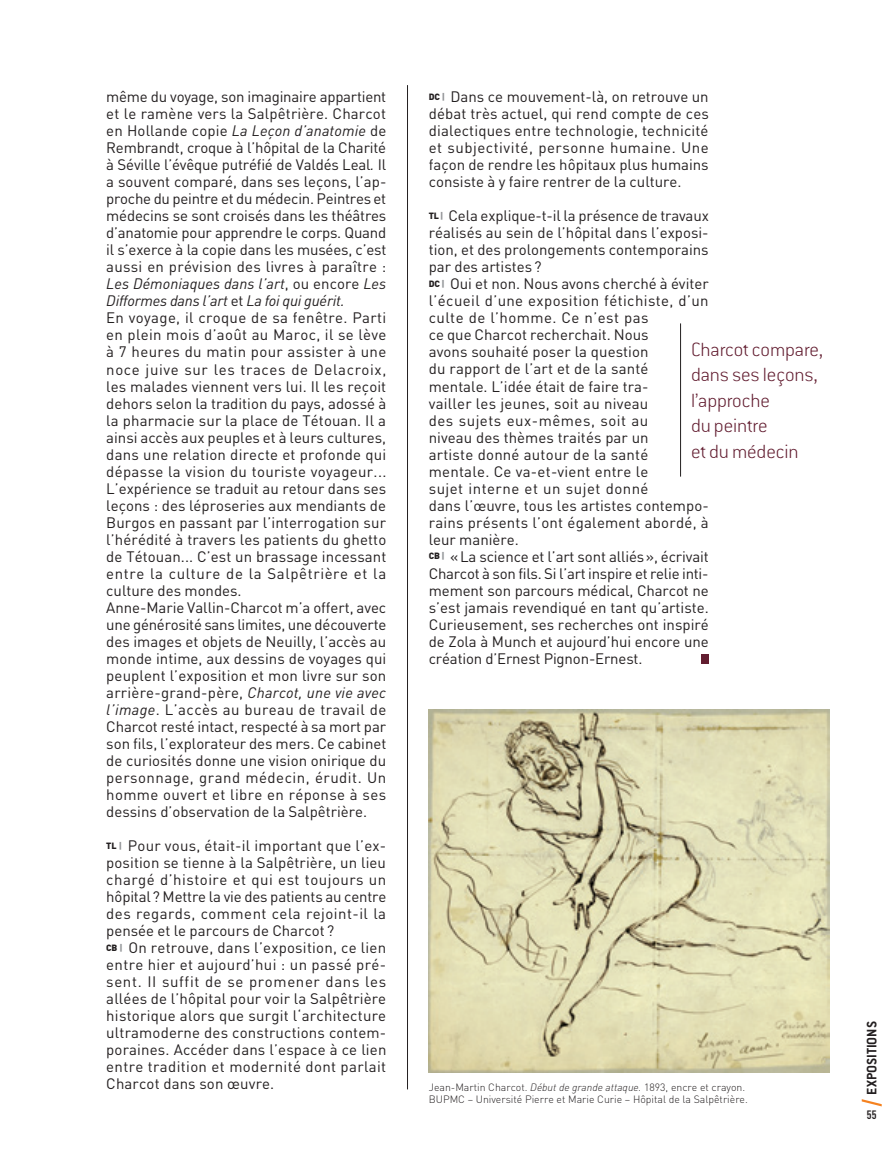
<style>
.page{position:relative;width:893px;height:1149px;background:#fff}
.page>*{position:absolute;margin:0;border:0;box-sizing:border-box;transform-origin:0 0}
.t1{font:200 21px/25.5px "Conduit ITC";letter-spacing:-.005em;color:#621d30}
.t2{font:15px/17px "DIN";letter-spacing:.005em;color:#231f20}
.t3{font:700 15px "Conduit ITC";color:#231f20}
.t4{font:700 12px "DIN Cond";color:#231f20}
.t5{font:300 10.5px/12.6px "DIN";color:#231f20}
.s1{font-style:italic}
.s2{font-weight:900;font-size:9px}
.s3{font-weight:900;font-size:9px;color:#939598}
</style>
<div class="page">
<svg style="left:862px;top:1099px;width:20px;height:7px"></svg>
<hr style="left:407px;top:85px;width:1px;height:1004px;background:#231f20">
<div style="left:701px;top:654px;width:8px;height:9px;background:#621d30"></div>
<hr style="left:680px;top:323px;width:1px;height:153px;background:#231f20">
<img style="left:429px;top:709px;width:400px;height:362px">
<p class="t2" style="left:106px;top:88px;width:282px">même du voyage, son imaginaire appartient et le ramène vers la Salpêtrière. Charcot en Hollande copie <span class="s1">La Leçon d’anatomie</span> de Rembrandt, croque à l’hôpital de la Charité à Séville l’évêque putréfié de Valdés Leal<span class="s1">.</span> Il a souvent comparé, dans ses leçons, l’ap&shy;proche du peintre et du médecin. Peintres et médecins se sont croisés dans les théâtres d’anatomie pour apprendre le corps. Quand il s’exerce à la copie dans les musées, c’est aussi en prévision des livres à paraître :<br><span class="s1">Les Démoniaques dans l’art</span>, ou encore <span class="s1">Les Difformes dans l’art</span> et <span class="s1">La foi qui guérit.<br></span>En voyage, il croque de sa fenêtre. Parti en plein mois d’août au Maroc, il se lève à 7 heures du matin pour assister à une noce juive sur les traces de Delacroix, les malades viennent vers lui. Il les reçoit dehors selon la tradition du pays, adossé à la pharmacie sur la place de Tétouan. Il a ainsi accès aux peuples et à leurs cultures, dans une relation directe et profonde qui dépasse la vision du touriste voyageur...<br>L’expérience se traduit au retour dans ses leçons : des léproseries aux mendiants de Burgos en passant par l’interrogation sur l’hérédité à travers les patients du ghetto de Tétouan... C’est un brassage incessant entre la culture de la Salpêtrière et la culture des mondes.<br>Anne-Marie Vallin-Charcot m’a offert, avec une générosité sans limites, une découverte des images et objets de Neuilly, l’accès au monde intime, aux dessins de voyages qui peuplent l’exposition et mon livre sur son arrière-grand-père, <span class="s1">Charcot, une vie avec l’image</span>. L’accès au bureau de travail de Charcot resté intact, respecté à sa mort par son fils, l’explorateur des mers. Ce cabinet de curiosités donne une vision onirique du personnage, grand médecin, érudit. Un homme ouvert et libre en réponse à ses dessins d’observation de la Salpêtrière.</p>
<p class="t2" style="left:106px;top:836px;width:282px"><span class="s2">TL</span> <span class="s3">|</span> Pour vous, était-il important que l’ex&shy;position se tienne à la Salpêtrière, un lieu chargé d’histoire et qui est toujours un hôpital? Mettre la vie des patients au centre des regards, comment cela rejoint-il la pensée et le parcours de Charcot ?<br><span class="s2">CB</span> <span class="s3">|</span> On retrouve, dans l’exposition, ce lien entre hier et aujourd’hui : un passé pré&shy;sent. II suffit de se promener dans les allées de l’hôpital pour voir la Salpêtrière historique alors que surgit l‘architecture ultramoderne des constructions contem&shy;poraines. Accéder dans l’espace à ce lien entre tradition et modernité dont parlait Charcot dans son œuvre.</p>
<p class="t2" style="left:429px;top:88px;width:282px;text-align:justify"><span class="s2">DC</span> <span class="s3">|</span> Dans ce mouvement-là, on retrouve un débat très actuel, qui rend compte de ces dialectiques entre technologie, technicité et subjectivité, personne humaine. Une façon de rendre les hôpitaux plus humains consiste à y faire rentrer de la culture.</p>
<p class="t2" style="left:429px;top:207px;width:282px"><span class="s2">TL</span> <span class="s3">|</span> Cela explique-t-il la présence de travaux réalisés au sein de l’hôpital dans l’exposi&shy;tion, et des prolongements contemporains par des artistes ?<br><span class="s2">DC</span> <span class="s3">|</span> Oui et non. Nous avons cherché à éviter l’écueil d’une exposition fétichiste, d’un culte de l’homme. Ce n’est pas<br>ce que Charcot recherchait. Nous<br>avons souhaité poser la question<br>du rapport de l’art et de la santé mentale. L’idée était de faire tra-<br>vailler les jeunes, soit au niveau<br>des sujets eux-mêmes, soit au<br>niveau des thèmes traités par un<br>artiste donné autour de la santé mentale. Ce va-et-vient entre le<br>sujet interne et un sujet donné<br>dans l’œuvre, tous les artistes contempo&shy;rains présents l’ont également abordé, à leur manière.<br><span class="s2">CB</span> <span class="s3">|</span> «La science et l’art sont alliés», écrivait Charcot à son fils. Si l’art inspire et relie inti&shy;mement son parcours médical, Charcot ne s’est jamais revendiqué en tant qu’artiste.<br>Curieusement, ses recherches ont inspiré de Zola à Munch et aujourd’hui encore une création d’Ernest Pignon-Ernest.</p>
<h1 class="t1" style="left:691px;top:336px;width:134px">Charcot compare, dans ses leçons, l’approche<br>du peintre<br>et du médecin</h1>
<p class="t5" style="left:429px;top:1079px;width:321px">Jean-Martin Charcot. <span class="s1">Début de grande attaque.</span> 1893, encre et crayon.<br>BUPMC – Université Pierre et Marie Curie – Hôpital de la Salpêtrière.</p>
<p class="t3" style="left:863px;top:1094px;width:74px;rotate:-90deg">Expositions</p>
<p class="t4" style="left:867px;top:1107px;width:11px">55</p>
</div>
